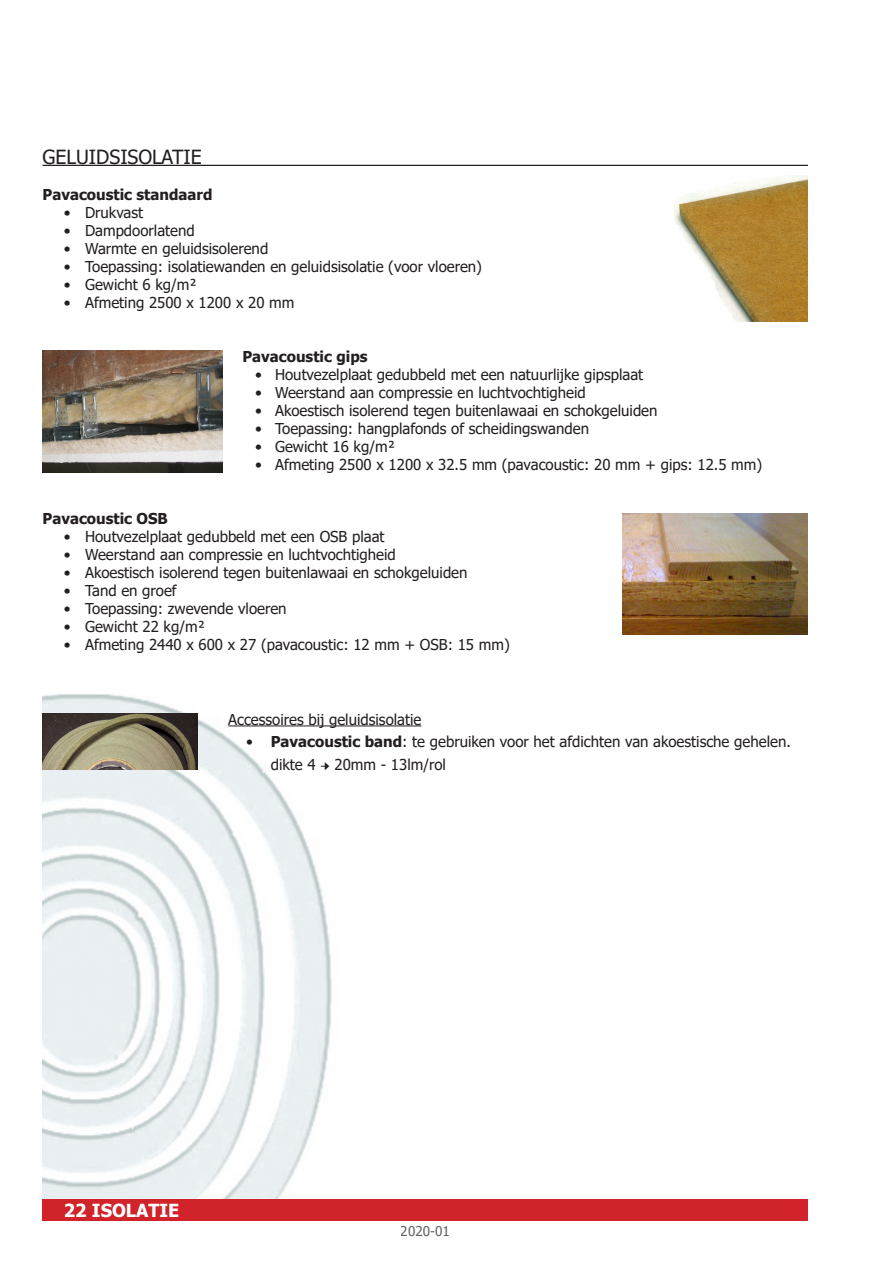
<style>
.page{position:relative;width:893px;height:1263px;background:#fff}
.page>*{position:absolute;margin:0;border:0;box-sizing:border-box;transform-origin:0 0}
.t1{font:19.5px "Tahoma";color:#231f20}
.t2{font:700 18px "Tahoma";color:#fff}
.t3{font:15px/22.5px "Tahoma";color:#231f20}
.t4{font:700 15px "Tahoma";color:#231f20}
.t5{font:13.5px "Tahoma";color:#231f20}
.s1{font-weight:700}
.s2{font-family:"Minion Pro"}
</style>
<div class="page">
<img style="left:43px;top:694px;width:314px;height:505px">
<div style="left:43px;top:1199px;width:765px;height:21px;background:#d1232a"></div>
<hr style="left:43px;top:165px;width:765px;height:1px;background:#231f20">
<img style="left:43px;top:350px;width:180px;height:122px">
<img style="left:623px;top:513px;width:185px;height:121px">
<img style="left:674px;top:175px;width:134px;height:146px">
<hr style="left:228px;top:725px;width:193px;height:1px;background:#231f20">
<img style="left:43px;top:713px;width:154px;height:57px">
<p class="t1" style="left:43px;top:144px;width:161px">GELUIDSISOLATIE</p>
<p class="t4" style="left:43px;top:184px;width:171px">Pavacoustic standaard</p>
<p class="t3" style="left:64px;top:202px;width:81px">• Drukvast</p>
<p class="t3" style="left:64px;top:220px;width:133px">• Dampdoorlatend</p>
<p class="t3" style="left:64px;top:238px;width:206px">• Warmte en geluidsisolerend</p>
<p class="t3" style="left:64px;top:256px;width:420px">• Toepassing: isolatiewanden en geluidsisolatie (voor vloeren)</p>
<p class="t3" style="left:64px;top:274px;width:135px">• Gewicht 6 kg/m²</p>
<p class="t3" style="left:64px;top:292px;width:232px">• Afmeting 2500 x 1200 x 20 mm</p>
<p class="t4" style="left:242px;top:346px;width:127px">Pavacoustic gips</p>
<p class="t3" style="left:255px;top:364px;width:390px">• Houtvezelplaat gedubbeld met een natuurlijke gipsplaat</p>
<p class="t3" style="left:255px;top:382px;width:332px">• Weerstand aan compressie en luchtvochtigheid</p>
<p class="t3" style="left:255px;top:400px;width:404px">• Akoestisch isolerend tegen buitenlawaai en schokgeluiden</p>
<p class="t3" style="left:255px;top:418px;width:335px">• Toepassing: hangplafonds of scheidingswanden</p>
<p class="t3" style="left:255px;top:436px;width:141px">• Gewicht 16 kg/m²</p>
<p class="t3" style="left:255px;top:454px;width:509px">• Afmeting 2500 x 1200 x 32.5 mm (pavacoustic: 20 mm + gips: 12.5 mm)</p>
<p class="t4" style="left:43px;top:508px;width:127px">Pavacoustic OSB</p>
<p class="t3" style="left:64px;top:526px;width:322px">• Houtvezelplaat gedubbeld met een OSB plaat</p>
<p class="t3" style="left:64px;top:544px;width:334px">• Weerstand aan compressie en luchtvochtigheid</p>
<p class="t3" style="left:64px;top:562px;width:405px">• Akoestisch isolerend tegen buitenlawaai en schokgeluiden</p>
<p class="t3" style="left:64px;top:580px;width:114px">• Tand en groef</p>
<p class="t3" style="left:64px;top:598px;width:224px">• Toepassing: zwevende vloeren</p>
<p class="t3" style="left:64px;top:616px;width:143px">• Gewicht 22 kg/m²</p>
<p class="t3" style="left:64px;top:634px;width:447px">• Afmeting 2440 x 600 x 27 (pavacoustic: 12 mm + OSB: 15 mm)</p>
<p class="t3" style="left:228px;top:709px;width:195px">Accessoires bij geluidsisolatie</p>
<p class="t3" style="left:271px;top:731px;width:522px;text-indent:-25px">• <span class="s1">Pavacoustic band</span>: te gebruiken voor het afdichten van akoestische gehelen. dikte 4 <span class="s2">→</span> 20mm - 13lm/rol</p>
<p class="t2" style="left:64px;top:1197px;width:117px">22 ISOLATIE</p>
<p class="t5" style="left:401px;top:1222px;width:51px">2020-01</p>
</div>
